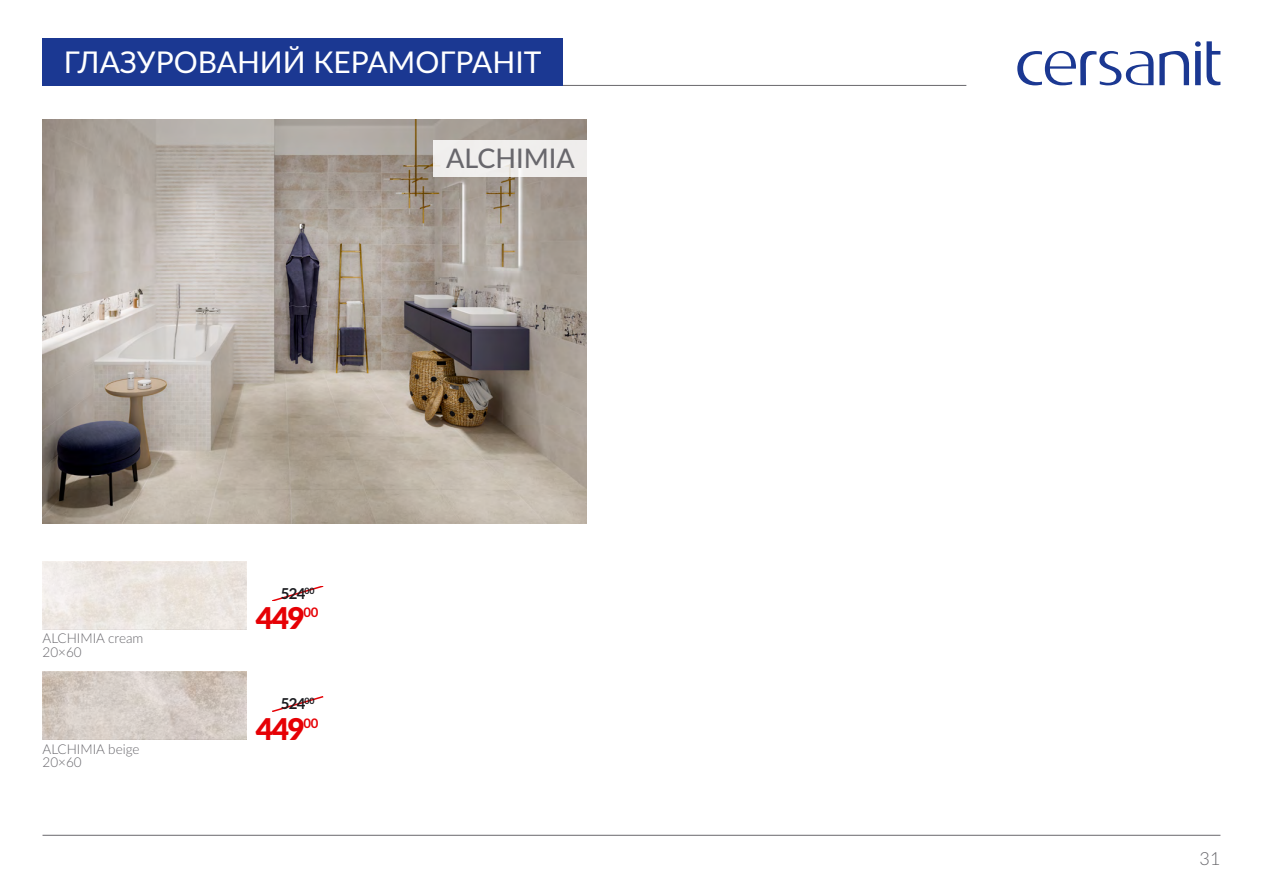
<style>
.page{position:relative;width:1263px;height:893px;background:#fff}
.page>*{position:absolute;margin:0;border:0;box-sizing:border-box;transform-origin:0 0}
.t1{font:30px "Lato";color:#fff}
.t2{font:900 30px "Lato";letter-spacing:-.05em;color:#e60005}
.t3{font:500 27px "Lato";color:#68676c}
.t4{font:300 18px "Lato";color:#68676c}
.t5{font:700 15px "Lato";letter-spacing:-.05em;color:#1b1c20}
.t6{font:300 13.5px/13.5px "Lato";color:#68676c}
.t7{font:700 13.05px "Lato";color:#e60005}
</style>
<div class="page">
<hr style="left:43px;top:85px;width:923px;height:1px;background:#68676c">
<hr style="left:43px;top:835px;width:1177px;height:1px;background:#68676c">
<img style="left:43px;top:119px;width:544px;height:404px">
<img style="left:43px;top:672px;width:204px;height:68px">
<svg style="left:272px;top:586px;width:51px;height:15px"></svg>
<svg style="left:272px;top:697px;width:51px;height:14px"></svg>
<div style="left:43px;top:39px;width:520px;height:47px;background:#1b3892"></div>
<svg style="left:1017px;top:41px;width:203px;height:44px"></svg>
<div style="left:433px;top:140px;width:154px;height:37px;background:#f0eeed"></div>
<h1 class="t1" style="left:64px;top:41px;width:479px">ГЛАЗУРОВАНИЙ КЕРАМОГРАНІТ</h1>
<h2 class="t3" style="left:446px;top:139px;width:130px">ALCHIMIA</h2>
<p class="t6" style="left:43px;top:631px;width:102px">ALCHIMIA cream<br>20×60</p>
<p class="t6" style="left:43px;top:742px;width:99px">ALCHIMIA beige<br>20×60</p>
<p class="t5" style="left:281px;top:582px;width:35px">524<sup>00</sup></p>
<h1 class="t2" style="left:256px;top:596px;width:51px">449</h1>
<p class="t7" style="left:303px;top:603px;width:16px">00</p>
<p class="t5" style="left:281px;top:693px;width:35px">524<sup>00</sup></p>
<h1 class="t2" style="left:256px;top:706px;width:51px">449</h1>
<p class="t7" style="left:303px;top:713px;width:16px">00</p>
<h3 class="t4" style="left:1199px;top:846px;width:22px">31</h3>
</div>
